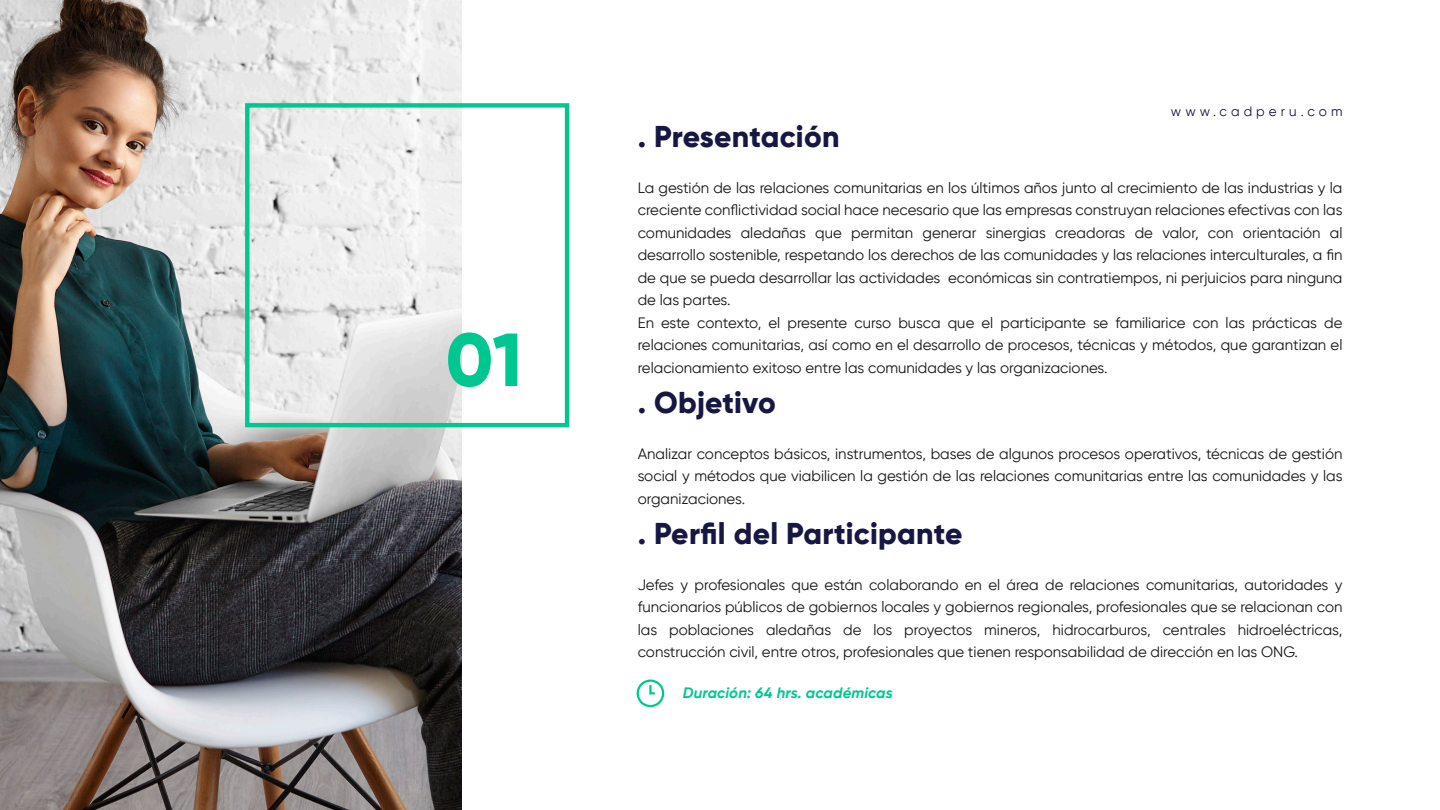
<style>
.page{position:relative;width:1440px;height:810px;background:#fff}
.page>*{position:absolute;margin:0;border:0;box-sizing:border-box;transform-origin:0 0}
.t1{font:800 75px "Gilroy";color:#00c791}
.t2{font:800 30px "Gilroy";letter-spacing:.01em;color:#171743}
.t3{font:15px/22.5px "Gilroy";color:#151515;text-align:justify}
.t4{font:italic 700 15px "Gilroy";letter-spacing:.01em;color:#00c791}
.t5{font:13.5px "Gilroy";letter-spacing:.3em;color:#171743}
</style>
<div class="page">
<img style="left:0;top:0;width:461px;height:810px">
<div style="left:245px;top:103px;width:324px;height:324px;border:4px solid #00c791"></div>
<div style="left:637px;top:680px;width:27px;height:27px;border:2px solid #00c791;border-radius:50%"></div>
<svg style="left:649px;top:683px;width:8px;height:12px"></svg>
<h1 class="t1" style="left:446px;top:313px;width:78px">01</h1>
<p class="t5" style="left:1171px;top:103px;width:173px">www.cadperu.com</p>
<h2 class="t2" style="left:638px;top:117px;width:203px">. Presentación</h2>
<p class="t3" style="left:638px;top:176px;width:706px;text-align:left">La gestión de las relaciones comunitarias en los últimos años junto al crecimiento de las industrias y la creciente conflictividad social hace necesario que las empresas construyan relaciones efectivas con las comunidades aledañas que permitan generar sinergias creadoras de valor, con orientación al desarrollo sostenible, respetando los derechos de las comunidades y las relaciones interculturales, a fin de que se pueda desarrollar las actividades económicas sin contratiempos, ni perjuicios para ninguna de las partes.<br>En este contexto, el presente curso busca que el participante se familiarice con las prácticas de relaciones comunitarias, así como en el desarrollo de procesos, técnicas y métodos, que garantizan el</p>
<p class="t3" style="left:638px;top:356px;width:471px">relacionamiento exitoso entre las comunidades y las organizaciones.</p>
<h2 class="t2" style="left:638px;top:383px;width:140px">. Objetivo</h2>
<p class="t3" style="left:638px;top:442px;width:706px">Analizar conceptos básicos, instrumentos, bases de algunos procesos operativos, técnicas de gestión social y métodos que viabilicen la gestión de las relaciones comunitarias entre las comunidades y las organizaciones.</p>
<h2 class="t2" style="left:638px;top:514px;width:326px">. Perfil del Participante</h2>
<p class="t3" style="left:638px;top:573px;width:706px">Jefes y profesionales que están colaborando en el área de relaciones comunitarias, autoridades y funcionarios públicos de gobiernos locales y gobiernos regionales, profesionales que se relacionan con las poblaciones aledañas de los proyectos mineros, hidrocarburos, centrales hidroeléctricas, construcción civil, entre otros, profesionales que tienen responsabilidad de dirección en las ONG.</p>
<p class="t4" style="left:683px;top:684px;width:212px">Duración: 64 hrs. académicas</p>
</div>
